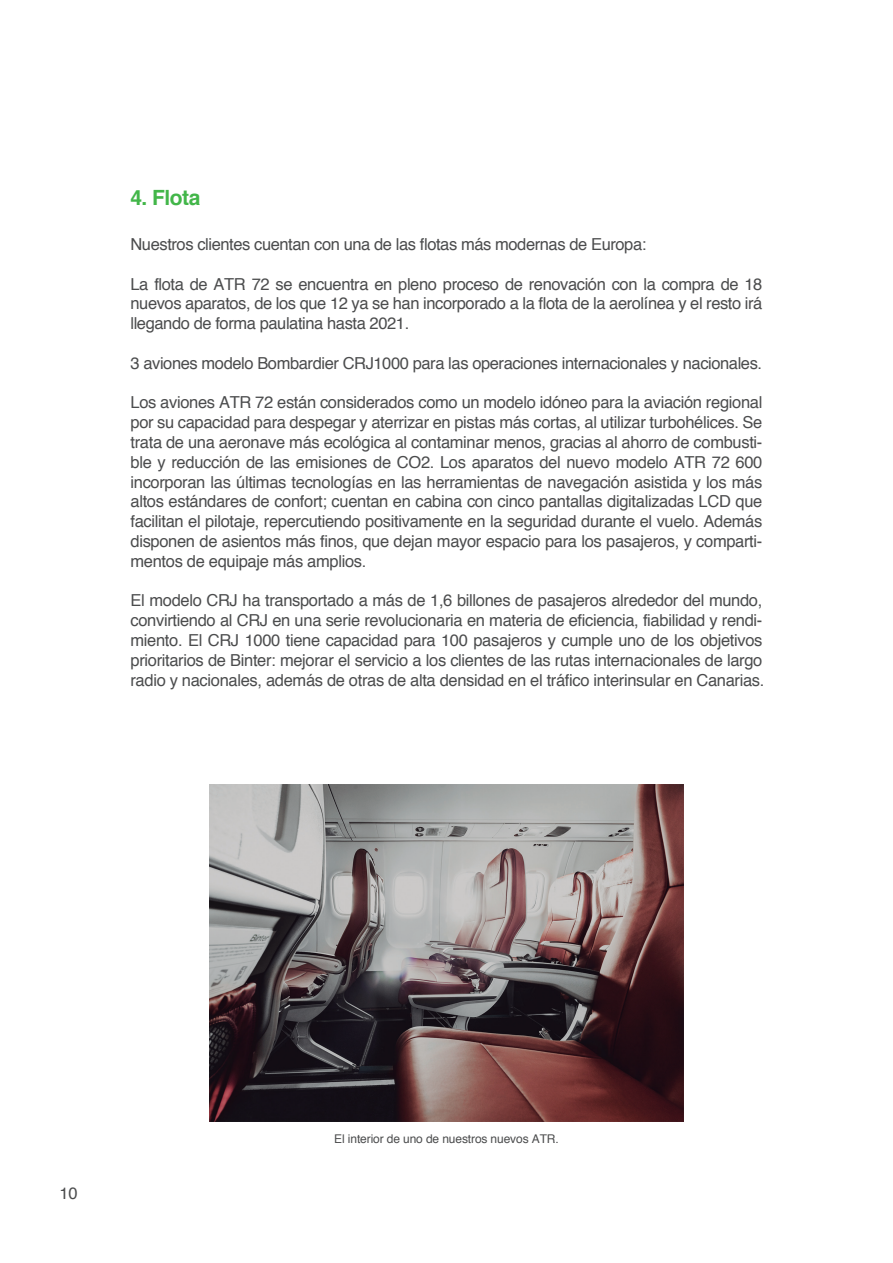
<style>
.page{position:relative;width:893px;height:1263px;background:#fff}
.page>*{position:absolute;margin:0;border:0;box-sizing:border-box;transform-origin:0 0}
.t1{font:700 21px "Helvetica";letter-spacing:-.025em;color:#42b649}
.t2{font:16.5px/19.8px "Helvetica";letter-spacing:-.02em;color:#4b4c4d;text-align:justify}
.t3{font:12px "Helvetica";letter-spacing:-.01em;color:#4b4c4d}
</style>
<div class="page">
<img style="left:209px;top:785px;width:475px;height:336px">
<p class="t1" style="left:130px;top:181px;width:71px">4. Flota</p>
<p class="t2" style="left:130px;top:235px;width:517px">Nuestros clientes cuentan con una de las flotas más modernas de Europa:</p>
<p class="t2" style="left:130px;top:274px;width:633px">La flota de ATR 72 se encuentra en pleno proceso de renovación con la compra de 18 nuevos aparatos, de los que 12 ya se han incorporado a la flota de la aerolínea y el resto irá llegando de forma paulatina hasta 2021.</p>
<p class="t2" style="left:130px;top:354px;width:633px">3 aviones modelo Bombardier CRJ1000 para las operaciones internacionales y nacionales.</p>
<p class="t2" style="left:130px;top:393px;width:633px">Los aviones ATR 72 están considerados como un modelo idóneo para la aviación regional por su capacidad para despegar y aterrizar en pistas más cortas, al utilizar turbohélices. Se trata de una aeronave más ecológica al contaminar menos, gracias al ahorro de combusti&shy;ble y reducción de las emisiones de CO2. Los aparatos del nuevo modelo ATR 72 600 incorporan las últimas tecnologías en las herramientas de navegación asistida y los más altos estándares de confort; cuentan en cabina con cinco pantallas digitalizadas LCD que facilitan el pilotaje, repercutiendo positivamente en la seguridad durante el vuelo. Además disponen de asientos más finos, que dejan mayor espacio para los pasajeros, y comparti&shy;mentos de equipaje más amplios.</p>
<p class="t2" style="left:130px;top:591px;width:635px;text-align:left">El modelo CRJ ha transportado a más de 1,6 billones de pasajeros alrededor del mundo, convirtiendo al CRJ en una serie revolucionaria en materia de eficiencia, fiabilidad y rendi&shy;miento. El CRJ 1000 tiene capacidad para 100 pasajeros y cumple uno de los objetivos prioritarios de Binter: mejorar el servicio a los clientes de las rutas internacionales de largo radio y nacionales, además de otras de alta densidad en el tráfico interinsular en Canarias.</p>
<p class="t2" style="left:59px;top:1184px;width:20px">10</p>
<p class="t3" style="left:334px;top:1130px;width:226px">El interior de uno de nuestros nuevos ATR.</p>
</div>
